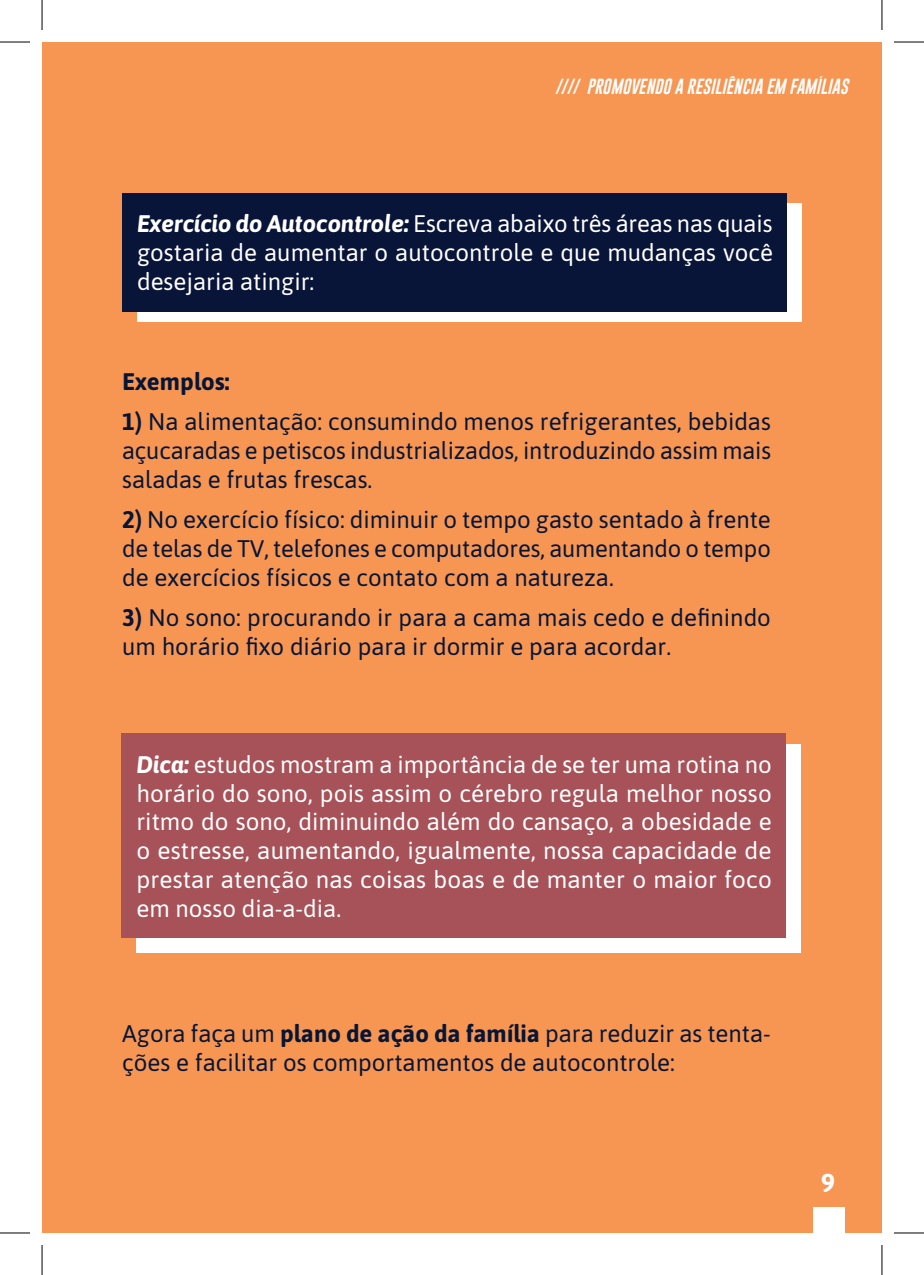
<style>
.page{position:relative;width:924px;height:1275px;background:#fff}
.page>*{position:absolute;margin:0;border:0;box-sizing:border-box;transform-origin:0 0}
.t1{font:700 26px "Asap";color:#fff}
.Texto{font:24px/28.8px "Asap";color:#061637;text-align:justify}
.Texto-2{font:24px/28.8px "Asap";color:#fff;text-align:justify}
.Texto-3{font:700 24px "Asap";color:#061637}
.t2{font:italic 16px "Gobold";color:#fff}
.s1{font-weight:700;font-style:italic}
.s2{font-weight:700}
</style>
<div class="page">
<div style="left:42px;top:42px;width:839px;height:1191px;background:#f79552"></div>
<div style="left:137px;top:203px;width:664px;height:119px;background:#fff"></div>
<div style="left:122px;top:193px;width:664px;height:118px;background:#091439"></div>
<div style="left:136px;top:744px;width:664px;height:209px;background:#fff"></div>
<div style="left:121px;top:733px;width:664px;height:204px;background:#a75258"></div>
<div style="left:813px;top:1207px;width:31px;height:26px;background:#fff"></div>
<hr style="left:0;top:42px;width:30px;height:1px;background:#000">
<hr style="left:893px;top:42px;width:30px;height:1px;background:#000">
<hr style="left:0;top:1232px;width:30px;height:1px;background:#000">
<hr style="left:893px;top:1232px;width:30px;height:1px;background:#000">
<hr style="left:42px;top:0;width:1px;height:30px;background:#000">
<hr style="left:42px;top:1245px;width:1px;height:30px;background:#000">
<hr style="left:881px;top:0;width:1px;height:30px;background:#000">
<hr style="left:881px;top:1245px;width:1px;height:30px;background:#000">
<p class="t2" style="left:554px;top:76px;width:294px">//// PROMOVENDO A RESILIÊNCIA EM FAMÍLIAS</p>
<p class="Texto-2" style="left:137px;top:208px;width:637px"><span class="s1">Exercício do Autocontrole:</span> Escreva abaixo três áreas nas quais gostaria de aumentar o autocontrole e que mudanças você desejaria atingir:</p>
<p class="Texto-3" style="left:122px;top:365px;width:109px">Exemplos:</p>
<p class="Texto" style="left:122px;top:406px;width:650px"><span class="s2">1)</span> Na alimentação: consumindo menos refrigerantes, bebidas açucaradas e petiscos industrializados, introduzindo assim mais saladas e frutas frescas.</p>
<p class="Texto" style="left:122px;top:504px;width:650px"><span class="s2">2)</span> No exercício físico: diminuir o tempo gasto sentado à frente de telas de TV, telefones e computadores, aumentando o tempo de exercícios físicos e contato com a natureza.</p>
<p class="Texto" style="left:122px;top:602px;width:650px"><span class="s2">3)</span> No sono: procurando ir para a cama mais cedo e definindo um horário fixo diário para ir dormir e para acordar.</p>
<p class="Texto-2" style="left:136px;top:748px;width:636px"><span class="s1">Dica:</span> estudos mostram a importância de se ter uma rotina no horário do sono, pois assim o cérebro regula melhor nosso ritmo do sono, diminuindo além do cansaço, a obesidade e o estresse, aumentando, igualmente, nossa capacidade de prestar atenção nas coisas boas e de manter o maior foco em nosso dia-a-dia.</p>
<p class="Texto" style="left:122px;top:1018px;width:650px">Agora faça um <span class="s2">plano de ação da família</span> para reduzir as tenta&shy;ções e facilitar os comportamentos de autocontrole:</p>
<p class="t1" style="left:820px;top:1164px;width:15px">9</p>
</div>
